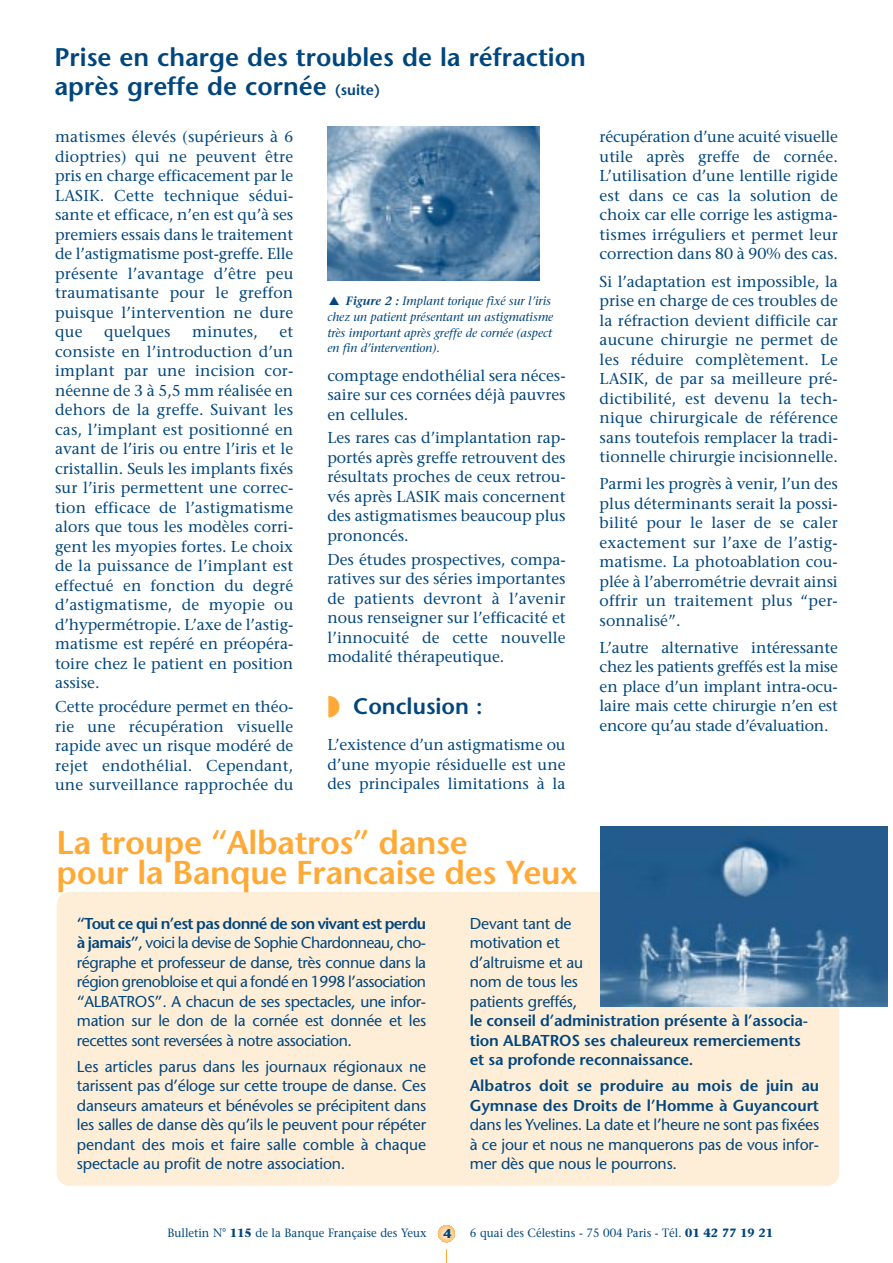
<style>
.page{position:relative;width:893px;height:1263px;background:#fff}
.page>*{position:absolute;margin:0;border:0;box-sizing:border-box;transform-origin:0 0}
.t1{font:600 33px/30px "Stone Sans";letter-spacing:-.01em;color:#ffaa37}
.t2{font:600 25.5px/28.5px "Stone Sans";color:#00467d}
.t3{font:600 22.5px "Stone Sans";color:#00467d}
.t4{font:15.75px/19.5px "Stone Serif";color:#00467d;text-align:justify}
.t5{font:15.75px/19.5px "Stone Sans";letter-spacing:-.01em;color:#00467d;text-align:justify}
.t6{font:600 15.75px/19.5px "Stone Sans";letter-spacing:-.01em;color:#00467d}
.t7{font:700 12.75px "Stone Sans";color:#00467d}
.t8{font:italic 12px/15.8px "Stone Serif";color:#00467d}
.t9{font:12px "Stone Serif";color:#00467d;scale:.95 1}
.s1{font-size:15px}
.s2{font-weight:600}
.s3{color:#ffaa37}
.s4{font-weight:700}
</style>
<div class="page">
<svg style="left:446px;top:1250px;width:1px;height:13px"></svg>
<svg style="left:438px;top:1225px;width:17px;height:17px"></svg>
<div style="left:57px;top:892px;width:782px;height:294px;background:#ffeed7;border-radius:13px"></div>
<img style="left:600px;top:827px;width:287px;height:179px">
<img style="left:327px;top:126px;width:212px;height:155px">
<h2 class="t2" style="left:54px;top:46px;width:533px">Prise en charge des troubles de la réfraction après greffe de cornée <span class="s1">(suite)</span></h2>
<p class="t4" style="left:55px;top:129px;width:240px">matismes élevés (supérieurs à 6 dioptries) qui ne peuvent être pris en charge efficacement par le LASIK. Cette technique sédui&shy;sante et efficace, n’en est qu’à ses premiers essais dans le traitement de l’astigmatisme post-greffe. Elle présente l’avantage d’être peu traumatisante pour le greffon puisque l’intervention ne dure que</p>
<p class="t4" style="left:104px;top:324px;width:68px">quelques</p>
<p class="t4" style="left:192px;top:324px;width:67px">minutes,</p>
<p class="t4" style="left:55px;top:324px;width:240px;text-indent:224px">et consiste en l’introduction d’un implant par une incision cor&shy;néenne de 3 à 5,5 mm réalisée en dehors de la greffe. Suivant les cas, l’implant est positionné en avant de l’iris ou entre l’iris et le cristallin. Seuls les implants fixés sur l’iris permettent une correc&shy;tion efficace de l’astigmatisme alors que tous les modèles corri&shy;gent les myopies fortes. Le choix de la puissance de l’implant est effectué en fonction du degré d’astigmatisme, de myopie ou d’hypermétropie. L’axe de l’astig&shy;matisme est repéré en préopéra&shy;toire chez le patient en position assise.</p>
<p class="t4" style="left:55px;top:699px;width:240px">Cette procédure permet en théo&shy;rie une récupération visuelle rapide avec un risque modéré de rejet endothélial. Cependant, une surveillance rapprochée du</p>
<p class="t8" style="left:327px;top:294px;width:227px;text-indent:19px"><span class="s2">Figure 2 :</span> Implant torique fixé sur l’iris chez un patient présentant un astigmatisme très important après greffe de cornée (aspect en fin d’intervention).</p>
<p class="t4" style="left:327px;top:367px;width:240px">comptage endothélial sera néces&shy;saire sur ces cornées déjà pauvres en cellules.</p>
<p class="t4" style="left:327px;top:430px;width:240px">Les rares cas d’implantation rap&shy;portés après greffe retrouvent des résultats proches de ceux retrou&shy;vés après LASIK mais concernent des astigmatismes beaucoup plus prononcés.</p>
<p class="t4" style="left:327px;top:551px;width:240px">Des études prospectives, compa&shy;ratives sur des séries importantes de patients devront à l’avenir nous renseigner sur l’efficacité et l’innocuité de cette nouvelle modalité thérapeutique.</p>
<h3 class="t3" style="left:327px;top:698px;width:157px"><span class="s3">◗</span> Conclusion :</h3>
<p class="t4" style="left:327px;top:737px;width:240px">L’existence d’un astigmatisme ou d’une myopie résiduelle est une des principales limitations à la</p>
<h1 class="t1" style="left:57px;top:831px;width:522px">La troupe “Albatros” danse<br>pour la Banque Francaise des Yeux</h1>
<p class="t4" style="left:599px;top:129px;width:240px">récupération d’une acuité visuelle utile après greffe de cornée.<br>L’utilisation d’une lentille rigide est dans ce cas la solution de choix car elle corrige les astigma&shy;tismes irréguliers et permet leur correction dans 80 à 90% des cas.</p>
<p class="t4" style="left:599px;top:273px;width:240px">Si l’adaptation est impossible, la prise en charge de ces troubles de la réfraction devient difficile car aucune chirurgie ne permet de les réduire complètement. Le LASIK, de par sa meilleure pré&shy;dictibilité, est devenu la tech&shy;nique chirurgicale de référence sans toutefois remplacer la tradi&shy;tionnelle chirurgie incisionnelle.</p>
<p class="t4" style="left:599px;top:476px;width:240px">Parmi les progrès à venir, l’un des plus déterminants serait la possi&shy;bilité pour le laser de se caler exactement sur l’axe de l’astig&shy;matisme. La photoablation cou&shy;plée à l’aberrométrie devrait ainsi offrir un traitement plus “per&shy;sonnalisé”.</p>
<p class="t4" style="left:599px;top:639px;width:240px">L’autre alternative intéressante chez les patients greffés est la mise en place d’un implant intra-ocu&shy;laire mais cette chirurgie n’en est encore qu’au stade d’évaluation.</p>
<p class="t5" style="left:77px;top:915px;width:351px"><span class="s2">“Tout ce qui n’est pas donné de son vivant est perdu à jamais”</span>, voici la devise de Sophie Chardonneau, cho&shy;régraphe et professeur de danse, très connue dans la région grenobloise et qui a fondé en 1998 l’association “ALBATROS”. A chacun de ses spectacles, une infor&shy;mation sur le don de la cornée est donnée et les recettes sont reversées à notre association.</p>
<p class="t5" style="left:77px;top:1058px;width:351px">Les articles parus dans les journaux régionaux ne tarissent pas d’éloge sur cette troupe de danse. Ces danseurs amateurs et bénévoles se précipitent dans les salles de danse dès qu’ils le peuvent pour répéter pendant des mois et faire salle comble à chaque spectacle au profit de notre association.</p>
<p class="t5" style="left:470px;top:915px;width:115px;text-align:left">Devant tant de motivation et d’altruisme et au nom de tous les patients greffés,</p>
<p class="t6" style="left:470px;top:1013px;width:340px">le conseil d’administration présente à l’associa&shy;tion ALBATROS ses chaleureux remerciements et sa profonde reconnaissance.</p>
<p class="t6" style="left:470px;top:1078px;width:351px">Albatros doit se produire au mois de juin au<br>Gymnase des Droits de l’Homme à Guyancourt</p>
<p class="t5" style="left:470px;top:1117px;width:351px">dans les Yvelines. La date et l’heure ne sont pas fixées à ce jour et nous ne manquerons pas de vous infor&shy;mer dès que nous le pourrons.</p>
<p class="t9" style="left:167px;top:1228px;width:274px">Bulletin N° <span class="s4">115</span> de la Banque Française des Yeux</p>
<p class="t9" style="left:470px;top:1228px;width:320px">6 quai des Célestins - 75 004 Paris - Tél. <span class="s4">01 42 77 19 21</span></p>
<p class="t7" style="left:443px;top:1229px;width:10px">4</p>
</div>
